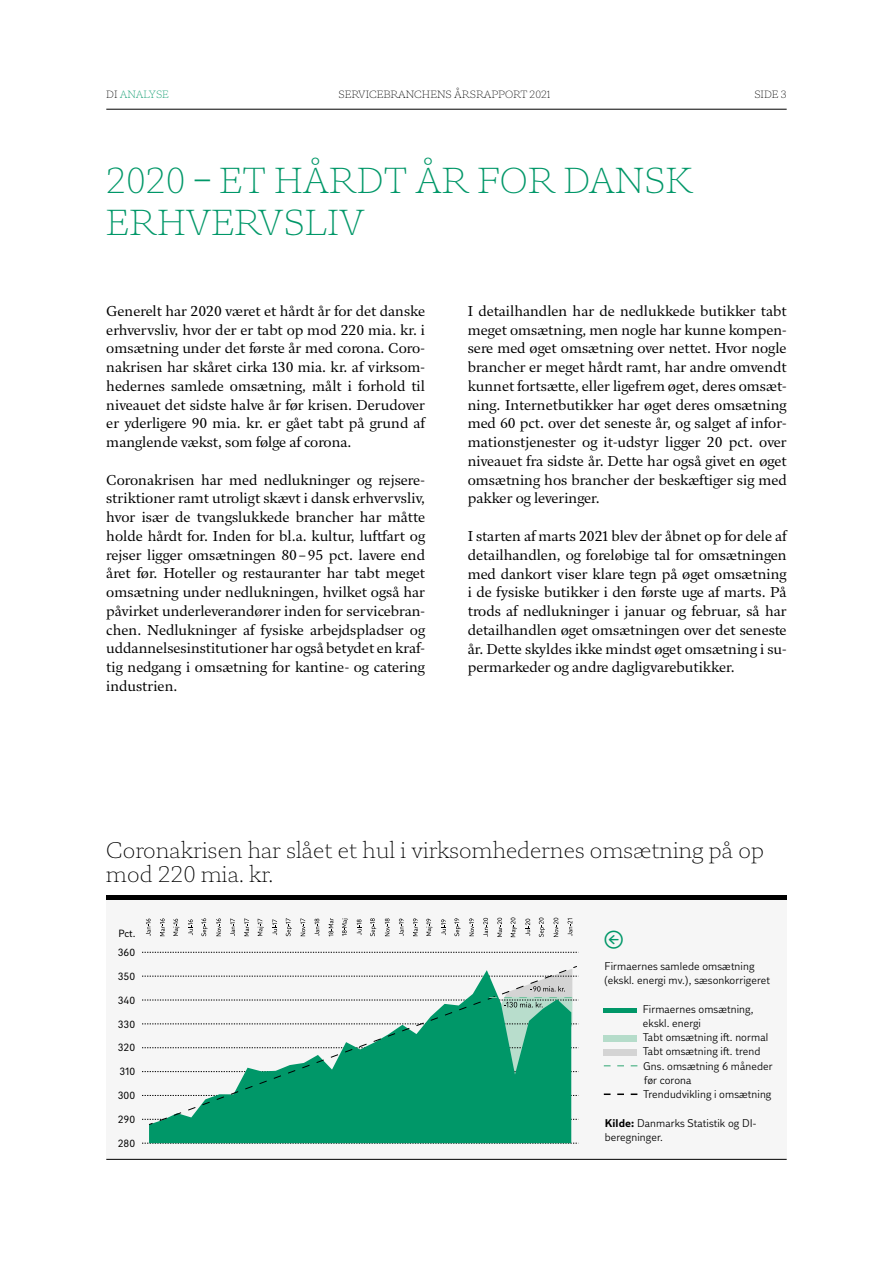
<style>
.page{position:relative;width:893px;height:1263px;background:#fff}
.page>*{position:absolute;margin:0;border:0;box-sizing:border-box;transform-origin:0 0}
.t1{font:300 36px/42px "DI Serif";color:#009768}
.t2{font:300 22.5px/24px "DI Serif";letter-spacing:.01em;color:#000}
.t3{font:21px "DI Stuff";color:#009768}
.t4{font:14.25px/18.8px "DI Serif";color:#000;text-align:justify}
.t5{font:11.25px/14.2px "DI Sans";letter-spacing:.01em;color:#000}
.t6{font:300 10.5px "DI Serif";color:#000}
.t7{font:10.5px "DI Sans";color:#000}
.t8{font:300 10.5px "DI Serif";color:#009768}
.s1{color:#000}
.s2{font-weight:700}
</style>
<div class="page">
<hr style="left:106px;top:109px;width:681px;height:1px;background:#000">
<div style="left:106px;top:896px;width:681px;height:264px;background:#f6f6f6"></div>
<hr style="left:106px;top:896px;width:681px;height:4px;background:#000">
<hr style="left:106px;top:1159px;width:681px;height:1px;background:#000">
<svg style="left:142px;top:1143px;width:435px;height:1px"></svg>
<svg style="left:142px;top:952px;width:435px;height:1px"></svg>
<div style="left:149px;top:1095px;width:422px;height:48px;background:#009768"></div>
<div style="left:142px;top:1119px;width:435px;height:6px;background:#009768"></div>
<svg style="left:159px;top:1086px;width:412px;height:35px;background:#1aa076"></svg>
<svg style="left:142px;top:966px;width:435px;height:120px"></svg>
<svg style="left:146px;top:919px;width:5px;height:17px"></svg>
<svg style="left:160px;top:918px;width:5px;height:18px"></svg>
<svg style="left:173px;top:919px;width:6px;height:17px"></svg>
<svg style="left:188px;top:919px;width:5px;height:16px"></svg>
<svg style="left:201px;top:918px;width:7px;height:18px"></svg>
<svg style="left:216px;top:918px;width:5px;height:18px"></svg>
<svg style="left:230px;top:919px;width:5px;height:17px"></svg>
<svg style="left:244px;top:918px;width:5px;height:18px"></svg>
<svg style="left:258px;top:919px;width:6px;height:17px"></svg>
<svg style="left:272px;top:919px;width:5px;height:16px"></svg>
<svg style="left:286px;top:918px;width:6px;height:18px"></svg>
<svg style="left:301px;top:918px;width:4px;height:18px"></svg>
<svg style="left:315px;top:919px;width:4px;height:17px"></svg>
<svg style="left:329px;top:918px;width:4px;height:18px"></svg>
<svg style="left:342px;top:918px;width:6px;height:18px"></svg>
<svg style="left:357px;top:919px;width:4px;height:16px"></svg>
<svg style="left:370px;top:918px;width:6px;height:18px"></svg>
<svg style="left:385px;top:918px;width:5px;height:18px"></svg>
<svg style="left:399px;top:919px;width:5px;height:17px"></svg>
<svg style="left:413px;top:918px;width:5px;height:18px"></svg>
<svg style="left:426px;top:919px;width:6px;height:17px"></svg>
<svg style="left:441px;top:919px;width:5px;height:16px"></svg>
<svg style="left:454px;top:918px;width:7px;height:18px"></svg>
<svg style="left:469px;top:918px;width:5px;height:18px"></svg>
<svg style="left:483px;top:918px;width:5px;height:19px"></svg>
<svg style="left:497px;top:918px;width:5px;height:19px"></svg>
<svg style="left:511px;top:917px;width:6px;height:20px"></svg>
<svg style="left:525px;top:919px;width:5px;height:17px"></svg>
<svg style="left:539px;top:917px;width:6px;height:20px"></svg>
<svg style="left:553px;top:918px;width:5px;height:19px"></svg>
<svg style="left:568px;top:918px;width:4px;height:18px"></svg>
<hr style="left:604px;top:1008px;width:33px;height:4px;background:#009768">
<div style="left:604px;top:1035px;width:33px;height:6px;background:#b5dcca"></div>
<div style="left:604px;top:1049px;width:33px;height:6px;background:#d4d4d4"></div>
<svg style="left:604px;top:1065px;width:33px;height:1px"></svg>
<svg style="left:604px;top:1093px;width:33px;height:2px"></svg>
<p class="t8" style="left:106px;top:88px;width:64px"><span class="s1">DI</span> ANALYSE</p>
<p class="t6" style="left:338px;top:88px;width:214px">SERVICEBRANCHENS ÅRSRAPPORT 2021</p>
<p class="t6" style="left:754px;top:87px;width:34px">SIDE 3</p>
<h1 class="t1" style="left:106px;top:159px;width:588px">2020 – ET HÅRDT ÅR FOR DANSK<br>ERHVERVSLIV</h1>
<p class="t4" style="left:106px;top:301px;width:320px">Generelt har 2020 været et hårdt år for det danske erhvervsliv, hvor der er tabt op mod 220 mia. kr. i omsætning under det første år med corona. Coro&shy;nakrisen har skåret cirka 130 mia. kr. af virksom&shy;hedernes samlede omsætning, målt i forhold til niveauet det sidste halve år før krisen. Derudover er yderligere 90 mia. kr. er gået tabt på grund af manglende vækst, som følge af corona.</p>
<p class="t4" style="left:106px;top:470px;width:320px">Coronakrisen har med nedlukninger og rejsere&shy;striktioner ramt utroligt skævt i dansk erhvervsliv, hvor især de tvangslukkede brancher har måtte holde hårdt for. Inden for bl.a. kultur, luftfart og rejser ligger omsætningen 80–95 pct. lavere end året før. Hoteller og restauranter har tabt meget omsætning under nedlukningen, hvilket også har påvirket underleverandører inden for servicebran&shy;chen. Nedlukninger af fysiske arbejdspladser og uddannelsesinstitutioner har også betydet en kraf&shy;tig nedgang i omsætning for kantine- og catering industrien.</p>
<p class="t4" style="left:468px;top:301px;width:320px">I detailhandlen har de nedlukkede butikker tabt meget omsætning, men nogle har kunne kompen&shy;sere med øget omsætning over nettet. Hvor nogle brancher er meget hårdt ramt, har andre omvendt kunnet fortsætte, eller ligefrem øget, deres omsæt&shy;ning. Internetbutikker har øget deres omsætning med 60 pct. over det seneste år, og salget af infor&shy;mationstjenester og it-udstyr ligger 20 pct. over niveauet fra sidste år. Dette har også givet en øget omsætning hos brancher der beskæftiger sig med pakker og leveringer.</p>
<p class="t4" style="left:468px;top:526px;width:320px">I starten af marts 2021 blev der åbnet op for dele af detailhandlen, og foreløbige tal for omsætningen med dankort viser klare tegn på øget omsætning i de fysiske butikker i den første uge af marts. På trods af nedlukninger i januar og februar, så har detailhandlen øget omsætningen over det seneste år. Dette skyldes ikke mindst øget omsætning i su&shy;permarkeder og andre dagligvarebutikker.</p>
<h2 class="t2" style="left:106px;top:838px;width:659px">Coronakrisen har slået et hul i virksomhedernes omsætning på op mod 220 mia. kr.</h2>
<p class="t7" style="left:118px;top:927px;width:19px">Pct.</p>
<p class="t7" style="left:118px;top:946px;width:19px">360</p>
<p class="t7" style="left:118px;top:969px;width:19px">350</p>
<p class="t7" style="left:118px;top:993px;width:19px">340</p>
<p class="t7" style="left:118px;top:1017px;width:19px">330</p>
<p class="t7" style="left:118px;top:1041px;width:19px">320</p>
<p class="t7" style="left:119px;top:1065px;width:17px">310</p>
<p class="t7" style="left:118px;top:1089px;width:19px">300</p>
<p class="t7" style="left:118px;top:1113px;width:19px">290</p>
<p class="t7" style="left:118px;top:1136px;width:19px">280</p>
<h3 class="t3" style="left:604px;top:926px;width:22px">&lt;</h3>
<p class="t5" style="left:604px;top:958px;width:168px">Firmaernes samlede omsætning (ekskl. energi mv.), sæsonkorrigeret</p>
<p class="t5" style="left:643px;top:1001px;width:131px">Firmaernes omsætning, ekskl. energi<br>Tabt omsætning ift. normal<br>Tabt omsætning ift. trend<br>Gns. omsætning 6 måneder før corona<br>Trendudvikling i omsætning</p>
<p class="t5" style="left:605px;top:1115px;width:153px"><span class="s2">Kilde:</span> Danmarks Statistik og DI&shy;beregninger.</p>
</div>
